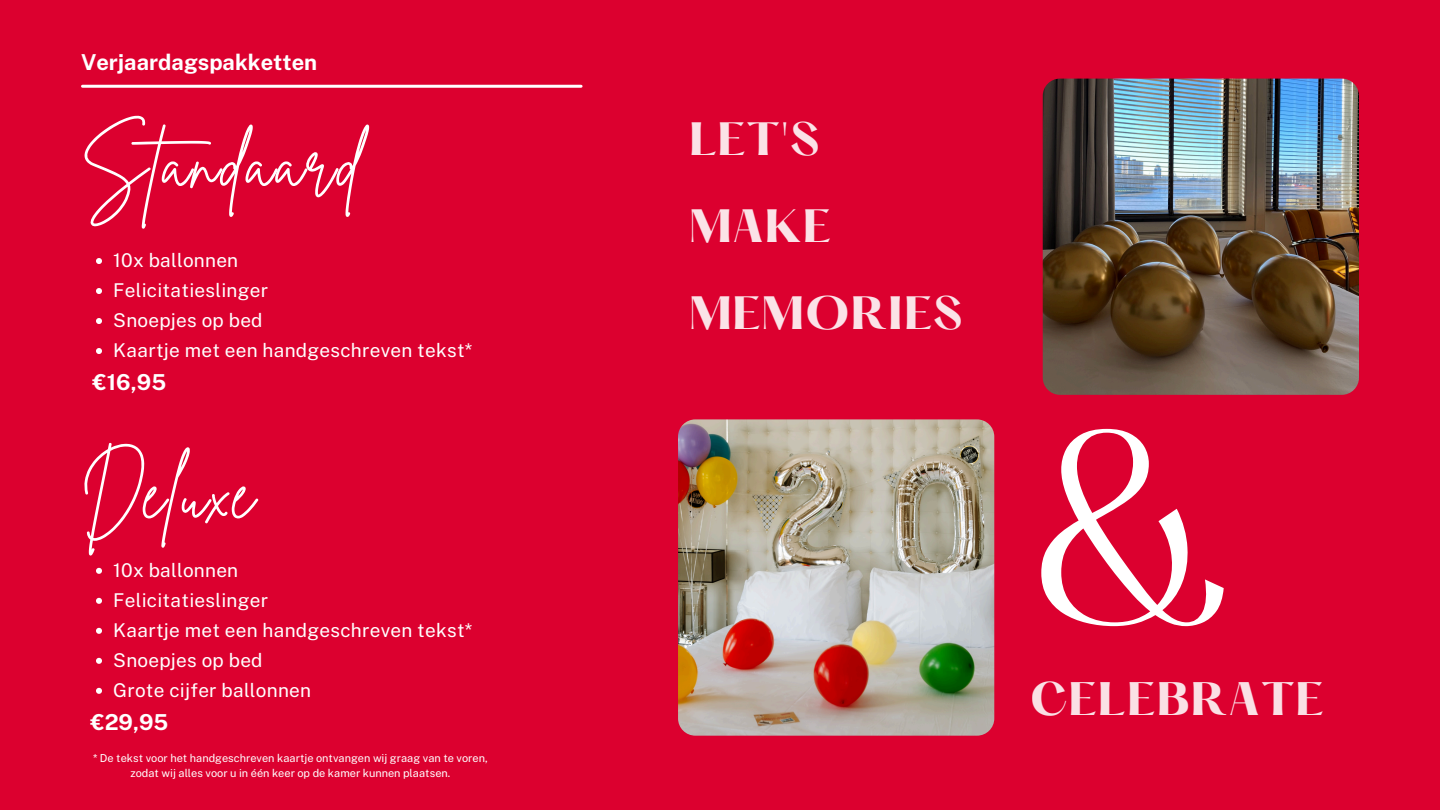
<style>
.page{position:relative;width:1440px;height:810px;background:#dc002f}
.page>*{position:absolute;margin:0;border:0;box-sizing:border-box;transform-origin:0 0}
.t1{font:234.8px "Hatton";color:#fff}
.t2{font:71px "Brittany Signature";letter-spacing:.045em;color:#fff}
.t3{font:700 41.1px "Hatton";letter-spacing:.015em;color:#fff}
.t4{font:700 40.9px/87px "Hatton";letter-spacing:.015em;color:#fff}
.t5{font:700 22px "Public Sans";color:#fff}
.t6{font:19px "Public Sans";letter-spacing:.015em;color:#fff}
.t7{font:11px "Public Sans";color:#fff}
</style>
<div class="page">
<img style="left:678px;top:419px;width:316px;height:317px;border-radius:17px">
<img style="left:1043px;top:79px;width:316px;height:315px;border-radius:17px">
<hr style="left:82px;top:85px;width:499px;height:3px;background:#fff">
<svg style="left:96px;top:258px;width:6px;height:6px"></svg>
<svg style="left:96px;top:288px;width:6px;height:6px"></svg>
<svg style="left:96px;top:318px;width:6px;height:6px"></svg>
<svg style="left:96px;top:348px;width:6px;height:6px"></svg>
<svg style="left:96px;top:568px;width:6px;height:6px"></svg>
<svg style="left:96px;top:598px;width:6px;height:6px"></svg>
<svg style="left:96px;top:628px;width:6px;height:6px"></svg>
<svg style="left:96px;top:658px;width:6px;height:6px"></svg>
<svg style="left:96px;top:688px;width:6px;height:6px"></svg>
<p class="t5" style="left:81px;top:49px;width:238px">Verjaardagspakketten</p>
<p class="t2" style="left:81px;top:117px;width:281px">Standaard</p>
<p class="t6" style="left:113px;top:249px;width:126px">10x ballonnen</p>
<h3 class="t6" style="left:113px;top:279px;width:156px">Felicitatieslinger</h3>
<h1 class="t6" style="left:113px;top:309px;width:151px">Snoepjes op bed</h1>
<p class="t6" style="left:113px;top:339px;width:361px">Kaartje met een handgeschreven tekst*</p>
<p class="t5" style="left:93px;top:369px;width:75px">€16,95</p>
<p class="t2" style="left:81px;top:447px;width:175px">Deluxe</p>
<p class="t6" style="left:113px;top:559px;width:126px">10x ballonnen</p>
<p class="t6" style="left:113px;top:589px;width:156px">Felicitatieslinger</p>
<h3 class="t6" style="left:113px;top:619px;width:361px">Kaartje met een handgeschreven tekst*</h3>
<p class="t6" style="left:113px;top:649px;width:151px">Snoepjes op bed</p>
<p class="t6" style="left:113px;top:679px;width:199px">Grote cijfer ballonnen</p>
<h2 class="t5" style="left:90px;top:709px;width:80px">€29,95</h2>
<p class="t7" style="left:93px;top:752px;width:396px">* De tekst voor het handgeschreven kaartje ontvangen wij graag van te voren,</p>
<p class="t7" style="left:130px;top:767px;width:321px">zodat wij alles voor u in één keer op de kamer kunnen plaatsen.</p>
<h3 class="t4" style="left:688px;top:100px;width:276px">LET'S<br>MAKE<br>MEMORIES</h3>
<p class="t1" style="left:1030px;top:420px;width:209px">&amp;</p>
<h3 class="t3" style="left:1030px;top:680px;width:296px">CELEBRATE</h3>
</div>
